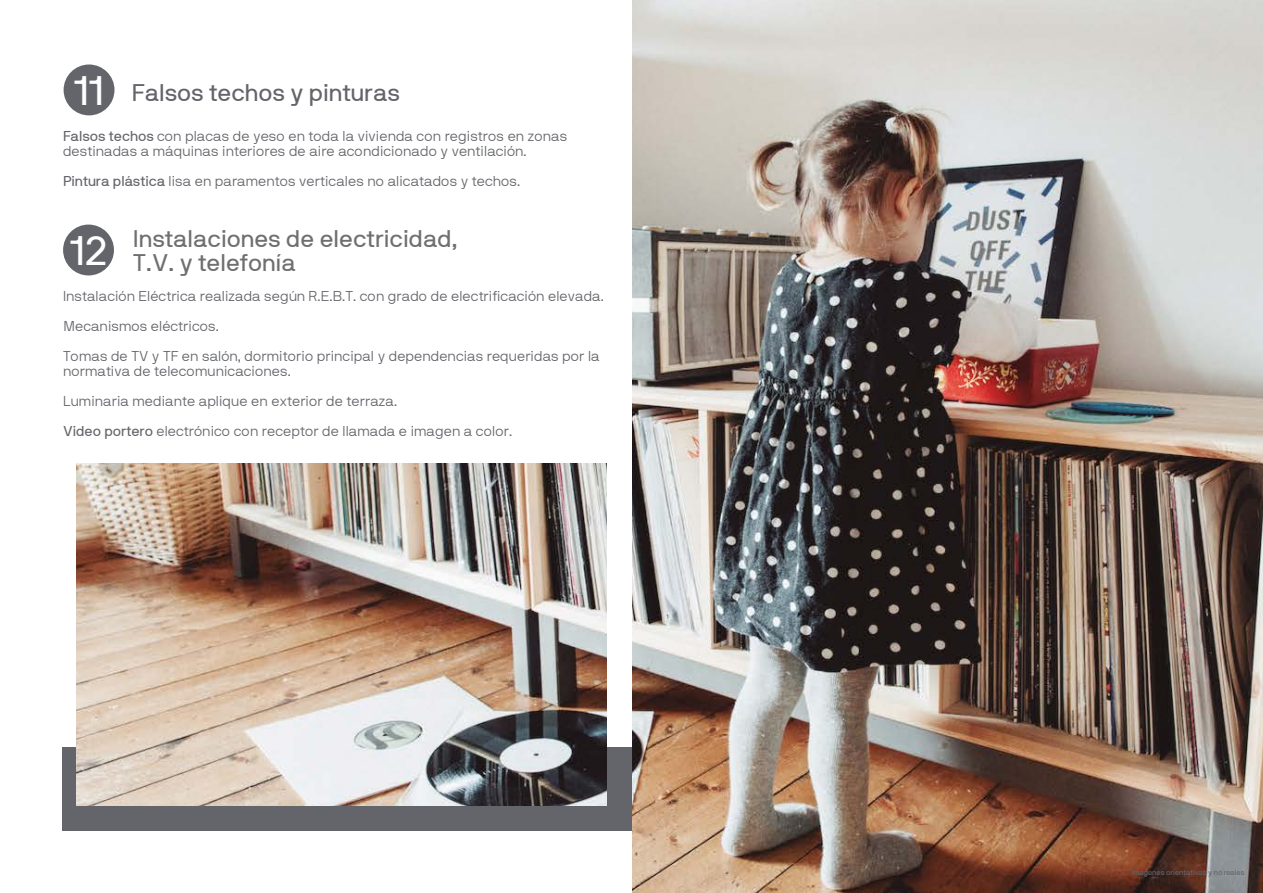
<style>
.page{position:relative;width:1263px;height:893px;background:#fff}
.page>*{position:absolute;margin:0;border:0;box-sizing:border-box;transform-origin:0 0}
.t1{font:41.1px "NB International Regular Webfont";color:#fff}
.t2{font:24px/24px "NB International Regular Webfont";color:#706f6f}
.t3{font:24px "NB International Regular Webfont";color:#63656a}
.t4{font:14.25px/30px "NB International Light Webfont";color:#63656a}
.t5{font:7.5px "NB International Pro";color:#63656a}
.s1{font-family:"NB International Regular Webfont"}
.s2{font-size:41.1px;color:#fff}
</style>
<div class="page">
<div style="left:62px;top:747px;width:571px;height:83px;background:#63656a"></div>
<div style="left:64px;top:64px;width:50px;height:51px;background:#63656a;border-radius:50%"></div>
<div style="left:63px;top:225px;width:51px;height:50px;background:#63656a;border-radius:50%"></div>
<img style="left:632px;top:0;width:631px;height:893px">
<img style="left:77px;top:463px;width:529px;height:343px">
<h1 class="t1" style="left:74px;top:67px;width:32px">11</h1>
<h2 class="t3" style="left:132px;top:80px;width:269px">Falsos techos y pinturas</h2>
<p class="t4" style="left:63px;top:128px;width:506px;line-height:15px"><span class="s1">Falsos techos</span> con placas de yeso en toda la vivienda con registros en zonas destinadas a máquinas interiores de aire acondicionado y ventilación.</p>
<p class="t4" style="left:63px;top:166px;width:459px"><span class="s1">Pintura plástica</span> lisa en paramentos verticales no alicatados y techos.</p>
<h2 class="t2" style="left:133px;top:227px;width:326px;text-indent:-63px"><span class="s2">12</span> Instalaciones de electricidad,<br>T.V. y telefonía</h2>
<p class="t4" style="left:63px;top:281px;width:542px">Instalación Eléctrica realizada según R.E.B.T. con grado de electrificación elevada.<br>Mecanismos eléctricos.<br>Tomas de TV y TF en salón, dormitorio principal y dependencias requeridas por la</p>
<p class="t4" style="left:63px;top:356px;width:451px">normativa de telecomunicaciones.<br>Luminaria mediante aplique en exterior de terraza.<br><span class="s1">Video portero</span> electrónico con receptor de llamada e imagen a color.</p>
<p class="t5" style="left:1131px;top:868px;width:115px">Imágenes orientativas y no reales</p>
</div>
